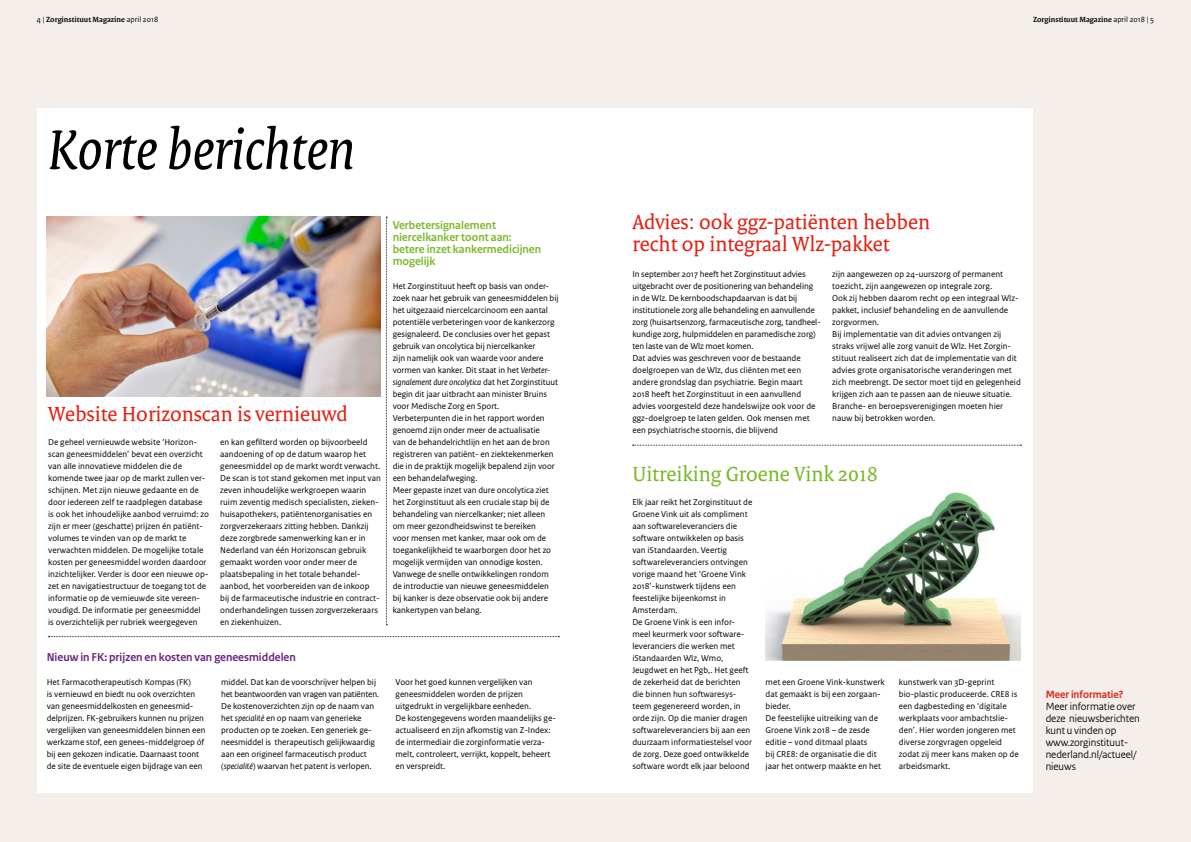
<style>
.page{position:relative;width:1191px;height:842px;background:#f4efeb}
.page>*{position:absolute;margin:0;border:0;box-sizing:border-box;transform-origin:0 0}
.t1{font:italic 60px "Rijksoverheid Serif";color:#000}
.t2{font:22px/22px "Rijksoverheid Serif";color:#e41f13}
.t3{font:22px "Rijksoverheid Serif";color:#7ab929}
.t4{font:700 12px/12px "Rijksoverheid Sans Heading";color:#7ab929}
.t5{font:700 12px "Rijksoverheid Sans Heading";color:#682280}
.t6{font:11px/12px "Rijksoverheid Sans Heading";color:#000}
.t7{font:700 11px "Rijksoverheid Sans Heading";color:#e41f13}
.t8{font:9px/12px "Rijksoverheid Sans Text";color:#000}
.t9{font:700 8px "Rijksoverheid Serif";color:#000}
.s1{font-family:"Rijksoverheid Sans Text";font-weight:400}
.s2{font-style:italic}
</style>
<div class="page">
<div style="left:37px;top:108px;width:995px;height:685px;background:#fff"></div>
<img style="left:47px;top:217px;width:334px;height:180px">
<svg style="left:386px;top:217px;width:1px;height:408px"></svg>
<svg style="left:632px;top:445px;width:389px;height:1px"></svg>
<svg style="left:48px;top:636px;width:511px;height:1px"></svg>
<img style="left:765px;top:493px;width:255px;height:168px">
<p class="t9" style="left:37px;top:15px;width:123px"><span class="s1">4 |</span> Zorginstituut Magazine <span class="s1">april 2018</span></p>
<p class="t9" style="left:1033px;top:15px;width:123px">Zorginstituut Magazine <span class="s1">april 2018 | 5</span></p>
<h1 class="t1" style="left:48px;top:113px;width:308px">Korte berichten</h1>
<h2 class="t2" style="left:48px;top:403px;width:301px">Website Horizonscan is vernieuwd</h2>
<p class="t8" style="left:48px;top:436px;width:162px">De geheel vernieuwde website ‘Horizon&shy;scan geneesmiddelen’ bevat een overzicht van alle innovatieve middelen die de komende twee jaar op de markt zullen ver&shy;schijnen. Met zijn nieuwe gedaante en de door iedereen zelf te raadplegen database is ook het inhoudelijke aanbod verruimd: zo zijn er meer (geschatte) prijzen én patiënt&shy;volumes te vinden van op de markt te verwachten middelen. De mogelijke totale kosten per geneesmiddel worden daardoor inzichtelijker. Verder is door een nieuwe op&shy;zet en navigatiestructuur de toegang tot de informatie op de vernieuwde site vereen&shy;voudigd. De informatie per geneesmiddel<br>is overzichtelijk per rubriek weergegeven</p>
<p class="t8" style="left:220px;top:436px;width:162px">en kan gefilterd worden op bijvoorbeeld aandoening of op de datum waarop het geneesmiddel op de markt wordt verwacht.<br>De scan is tot stand gekomen met input van zeven inhoudelijke werkgroepen waarin ruim zeventig medisch specialisten, zieken&shy;huisapothekers, patiëntenorganisaties en zorgverzekeraars zitting hebben. Dankzij deze zorgbrede samenwerking kan er in Nederland van één Horizonscan gebruik gemaakt worden voor onder meer de plaatsbepaling in het totale behandel&shy;aanbod, het voorbereiden van de inkoop<br>bij de farmaceutische industrie en contract&shy;onderhandelingen tussen zorgverzekeraars en ziekenhuizen.</p>
<h3 class="t4" style="left:393px;top:219px;width:150px">Verbetersignalement niercelkanker toont aan: betere inzet kankermedicijnen mogelijk</h3>
<p class="t8" style="left:393px;top:280px;width:167px">Het Zorginstituut heeft op basis van onder&shy;zoek naar het gebruik van geneesmiddelen bij het uitgezaaid niercelcarcinoom een aantal potentiële verbeteringen voor de kankerzorg gesignaleerd. De conclusies over het gepast gebruik van oncolytica bij niercelkanker<br>zijn namelijk ook van waarde voor andere vormen van kanker. Dit staat in het <span class="s2">Verbeter&shy;signalement dure oncolytica</span> dat het Zorginstituut begin dit jaar uitbracht aan minister Bruins voor Medische Zorg en Sport.<br>Verbeterpunten die in het rapport worden genoemd zijn onder meer de actualisatie<br>van de behandelrichtlijn en het aan de bron registreren van patiënt- en ziektekenmerken die in de praktijk mogelijk bepalend zijn voor een behandelafweging.<br>Meer gepaste inzet van dure oncolytica ziet het Zorginstituut als een cruciale stap bij de behandeling van niercelkanker; niet alleen om meer gezondheidswinst te bereiken<br>voor mensen met kanker, maar ook om de toegankelijkheid te waarborgen door het zo mogelijk vermijden van onnodige kosten.<br>Vanwege de snelle ontwikkelingen rondom de introductie van nieuwe geneesmiddelen bij kanker is deze observatie ook bij andere kankertypen van belang.</p>
<h3 class="t5" style="left:47px;top:650px;width:251px">Nieuw in FK: prijzen en kosten van geneesmiddelen</h3>
<p class="t8" style="left:47px;top:676px;width:160px">Het Farmacotherapeutisch Kompas (FK)<br>is vernieuwd en biedt nu ook overzichten van geneesmiddelkosten en geneesmid&shy;delprijzen. FK-gebruikers kunnen nu prijzen vergelijken van geneesmiddelen binnen een werkzame stof, een genees-middelgroep óf bij een gekozen indicatie. Daarnaast toont de site de eventuele eigen bijdrage van een</p>
<p class="t8" style="left:221px;top:676px;width:159px">middel. Dat kan de voorschrijver helpen bij het beantwoorden van vragen van patiënten.<br>De kostenoverzichten zijn op de naam van het <span class="s2">specialité</span> en op naam van generieke producten op te zoeken. Een generiek ge&shy;neesmiddel is therapeutisch gelijkwaardig aan een origineel farmaceutisch product (<span class="s2">specialité</span>) waarvan het patent is verlopen.</p>
<p class="t8" style="left:395px;top:676px;width:162px">Voor het goed kunnen vergelijken van geneesmiddelen worden de prijzen uitgedrukt in vergelijkbare eenheden.<br>De kostengegevens worden maandelijks ge&shy;actualiseerd en zijn afkomstig van Z-Index: de intermediair die zorginformatie verza&shy;melt, controleert, verrijkt, koppelt, beheert en verspreidt.</p>
<h2 class="t2" style="left:632px;top:211px;width:299px">Advies: ook ggz-patiënten hebben recht op integraal Wlz-pakket</h2>
<p class="t8" style="left:632px;top:268px;width:190px">In september 2017 heeft het Zorginstituut advies uitgebracht over de positionering van behandeling in de Wlz. De kernboodschapdaarvan is dat bij institutionele zorg alle behandeling en aanvullende zorg (huisartsenzorg, farmaceutische zorg, tandheel&shy;kundige zorg, hulpmiddelen en paramedische zorg) ten laste van de Wlz moet komen.<br>Dat advies was geschreven voor de bestaande doelgroepen van de Wlz, dus cliënten met een andere grondslag dan psychiatrie. Begin maart 2018 heeft het Zorginstituut in een aanvullend advies voorgesteld deze handelswijze ook voor de ggz-doelgroep te laten gelden. Ook mensen met een psychiatrische stoornis, die blijvend</p>
<p class="t8" style="left:832px;top:268px;width:190px">zijn aangewezen op 24-uurszorg of permanent toezicht, zijn aangewezen op integrale zorg.<br>Ook zij hebben daarom recht op een integraal Wlz&shy;pakket, inclusief behandeling en de aanvullende zorgvormen.<br>Bij implementatie van dit advies ontvangen zij straks vrijwel alle zorg vanuit de Wlz. Het Zorgin&shy;stituut realiseert zich dat de implementatie van dit advies grote organisatorische veranderingen met zich meebrengt. De sector moet tijd en gelegenheid krijgen zich aan te passen aan de nieuwe situatie.<br>Branche- en beroepsverenigingen moeten hier nauw bij betrokken worden.</p>
<h2 class="t3" style="left:632px;top:461px;width:247px">Uitreiking Groene Vink 2018</h2>
<p class="t8" style="left:632px;top:496px;width:122px">Elk jaar reikt het Zorginstituut de<br>Groene Vink uit als compliment aan softwareleveranciers die software ontwikkelen op basis van iStandaarden. Veertig softwareleveranciers ontvingen vorige maand het ‘Groene Vink<br>2018’-kunstwerk tijdens een feestelijke bijeenkomst in<br>Amsterdam.<br>De Groene Vink is een infor&shy;meel keurmerk voor software&shy;leveranciers die werken met iStandaarden Wlz, Wmo,<br>Jeugdwet en het Pgb,. Het geeft de zekerheid dat de berichten die binnen hun softwaresys&shy;teem gegenereerd worden, in orde zijn. Op die manier dragen softwareleveranciers bij aan een duurzaam informatiestelsel voor de zorg. Deze goed ontwikkelde software wordt elk jaar beloond</p>
<p class="t8" style="left:765px;top:676px;width:121px">met een Groene Vink-kunstwerk dat gemaakt is bij een zorgaan&shy;bieder.<br>De feestelijke uitreiking van de<br>Groene Vink 2018 – de zesde editie – vond ditmaal plaats<br>bij CRE8: de organisatie die dit jaar het ontwerp maakte en het</p>
<p class="t8" style="left:899px;top:676px;width:121px">kunstwerk van 3D-geprint bio-plastic produceerde. CRE8 is een dagbesteding en ‘digitale werkplaats voor ambachtslie&shy;den’. Hier worden jongeren met diverse zorgvragen opgeleid zodat zij meer kans maken op de arbeidsmarkt.</p>
<p class="t7" style="left:1045px;top:688px;width:79px">Meer informatie?</p>
<p class="t6" style="left:1045px;top:700px;width:96px">Meer informatie over deze nieuwsberichten kunt u vinden op www.zorginstituut&shy;nederland.nl/actueel/ nieuws</p>
</div>
